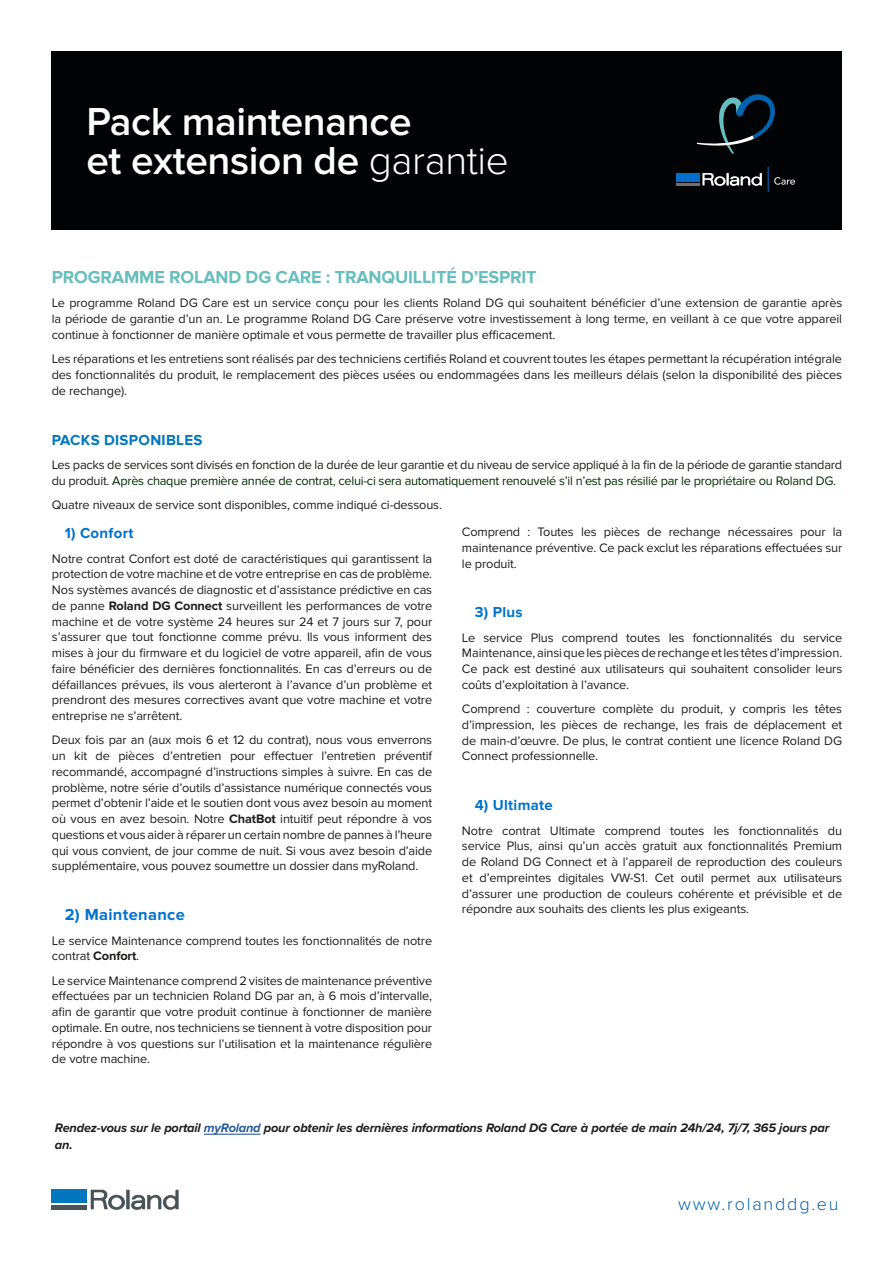
<style>
.page{position:relative;width:893px;height:1263px;background:#fff}
.page>*{position:absolute;margin:0;border:0;box-sizing:border-box;transform-origin:0 0}
.t1{font:600 40.5px/39px "Proxima Nova";letter-spacing:-.01em;color:#fff}
.t2{font:700 18px "Proxima Nova";letter-spacing:-.01em;color:#68bebd}
.t3{font:300 18px "Proxima Nova";letter-spacing:.1em;color:#0063af}
.t4{font:700 16.5px "Proxima Nova";letter-spacing:.02em;color:#0073ce}
.t5{font:700 15px "Proxima Nova";letter-spacing:.02em;color:#0073ce}
.t6{font:700 15px "Proxima Nova";letter-spacing:.02em;color:#0077be}
.t7{font:12.75px/15.8px "Proxima Nova";letter-spacing:-.01em;color:#1d1d1b;text-align:justify}
.t8{font:italic 700 12.75px/16.5px "Proxima Nova";letter-spacing:-.015em;color:#1d1d1b}
.s1{font-weight:300}
.s2{color:#002d00}
.s3{font-weight:700}
.s4{color:#275b9c}
</style>
<div class="page">
<div style="left:51px;top:51px;width:791px;height:179px;background:#020304"></div>
<svg style="left:702px;top:173px;width:60px;height:13px"></svg>
<hr style="left:676px;top:183px;width:24px;height:3px;background:#6e7171">
<div style="left:676px;top:173px;width:24px;height:8px;background:#0070ce"></div>
<svg style="left:768px;top:167px;width:27px;height:25px"></svg>
<svg style="left:696px;top:94px;width:79px;height:60px"></svg>
<svg style="left:126px;top:1190px;width:4px;height:19px"></svg>
<svg style="left:131px;top:1190px;width:48px;height:20px"></svg>
<svg style="left:91px;top:1190px;width:34px;height:20px"></svg>
<hr style="left:52px;top:1205px;width:35px;height:4px;background:#485358">
<div style="left:52px;top:1190px;width:35px;height:13px;background:#0077be"></div>
<hr style="left:204px;top:1133px;width:57px;height:2px;background:#275b9c">
<h1 class="t1" style="left:86px;top:103px;width:424px">Pack maintenance<br>et extension de <span class="s1">garantie</span></h1>
<h2 class="t2" style="left:52px;top:267px;width:486px">PROGRAMME ROLAND DG CARE : TRANQUILLITÉ D’ESPRIT</h2>
<p class="t7" style="left:52px;top:295px;width:792px">Le programme Roland DG Care est un service conçu pour les clients Roland DG qui souhaitent bénéficier d’une extension de garantie après la période de garantie d’un an. Le programme Roland DG Care préserve votre investissement à long terme, en veillant à ce que votre appareil continue à fonctionner de manière optimale et vous permette de travailler plus efficacement.</p>
<p class="t7" style="left:52px;top:351px;width:792px">Les réparations et les entretiens sont réalisés par des techniciens certifiés Roland et couvrent toutes les étapes permettant la récupération intégrale des fonctionnalités du produit, le remplacement des pièces usées ou endommagées dans les meilleurs délais (selon la disponibilité des pièces de rechange).</p>
<p class="t6" style="left:52px;top:431px;width:152px">PACKS DISPONIBLES</p>
<p class="t7" style="left:52px;top:457px;width:792px">Les packs de services sont divisés en fonction de la durée de leur garantie et du niveau de service appliqué à la fin de la période de garantie standard du produit. <span class="s2">Après chaque première année de contrat, celui-ci sera automatiquement renouvelé s’il n’est pas résilié par le propriétaire ou Roland DG.</span></p>
<p class="t7" style="left:52px;top:497px;width:392px">Quatre niveaux de service sont disponibles, comme indiqué ci-dessous.</p>
<p class="t5" style="left:65px;top:525px;width:70px">1) Confort</p>
<p class="t7" style="left:52px;top:551px;width:382px">Notre contrat Confort est doté de caractéristiques qui garantissent la protection de votre machine et de votre entreprise en cas de problème.<br>Nos systèmes avancés de diagnostic et d’assistance prédictive en cas de panne <span class="s3">Roland DG Connect</span> surveillent les performances de votre machine et de votre système 24 heures sur 24 et 7 jours sur 7, pour s’assurer que tout fonctionne comme prévu. Ils vous informent des mises à jour du firmware et du logiciel de votre appareil, afin de vous faire bénéficier des dernières fonctionnalités. En cas d’erreurs ou de défaillances prévues, ils vous alerteront à l’avance d’un problème et prendront des mesures correctives avant que votre machine et votre entreprise ne s’arrêtent.</p>
<p class="t7" style="left:52px;top:732px;width:382px">Deux fois par an (aux mois 6 et 12 du contrat), nous vous enverrons un kit de pièces d’entretien pour effectuer l’entretien préventif recommandé, accompagné d’instructions simples à suivre. En cas de problème, notre série d’outils d’assistance numérique connectés vous permet d’obtenir l’aide et le soutien dont vous avez besoin au moment où vous en avez besoin. Notre <span class="s3">ChatBot</span> intuitif peut répondre à vos questions et vous aider à réparer un certain nombre de pannes à l’heure qui vous convient, de jour comme de nuit. Si vous avez besoin d’aide supplémentaire, vous pouvez soumettre un dossier dans myRoland.</p>
<p class="t4" style="left:65px;top:905px;width:122px">2) Maintenance</p>
<p class="t7" style="left:52px;top:933px;width:382px">Le service Maintenance comprend toutes les fonctionnalités de notre contrat <span class="s3">Confort</span>.</p>
<p class="t7" style="left:52px;top:973px;width:382px">Le service Maintenance comprend 2 visites de maintenance préventive effectuées par un technicien Roland DG par an, à 6 mois d’intervalle, afin de garantir que votre produit continue à fonctionner de manière optimale. En outre, nos techniciens se tiennent à votre disposition pour répondre à vos questions sur l’utilisation et la maintenance régulière de votre machine.</p>
<p class="t7" style="left:462px;top:524px;width:382px">Comprend : Toutes les pièces de rechange nécessaires pour la maintenance préventive. Ce pack exclut les réparations effectuées sur le produit.</p>
<p class="t5" style="left:475px;top:604px;width:49px">3) Plus</p>
<p class="t7" style="left:462px;top:630px;width:382px">Le service Plus comprend toutes les fonctionnalités du service Maintenance, ainsi que les pièces de rechange et les têtes d’impression.<br>Ce pack est destiné aux utilisateurs qui souhaitent consolider leurs coûts d’exploitation à l’avance.</p>
<p class="t7" style="left:462px;top:701px;width:382px">Comprend : couverture complète du produit, y compris les têtes d’impression, les pièces de rechange, les frais de déplacement et de main-d’œuvre. De plus, le contrat contient une licence Roland DG Connect professionnelle.</p>
<p class="t5" style="left:475px;top:797px;width:80px">4) Ultimate</p>
<p class="t7" style="left:462px;top:823px;width:382px">Notre contrat Ultimate comprend toutes les fonctionnalités du service Plus, ainsi qu’un accès gratuit aux fonctionnalités Premium de Roland DG Connect et à l’appareil de reproduction des couleurs et d’empreintes digitales VW-S1. Cet outil permet aux utilisateurs d’assurer une production de couleurs cohérente et prévisible et de répondre aux souhaits des clients les plus exigeants.</p>
<p class="t8" style="left:55px;top:1119px;width:776px">Rendez-vous sur le portail <span class="s4">myRoland</span> pour obtenir les dernières informations Roland DG Care à portée de main 24h/24, 7j/7, 365 jours par an.</p>
<h2 class="t3" style="left:678px;top:1194px;width:162px">www.rolanddg.eu</h2>
</div>
